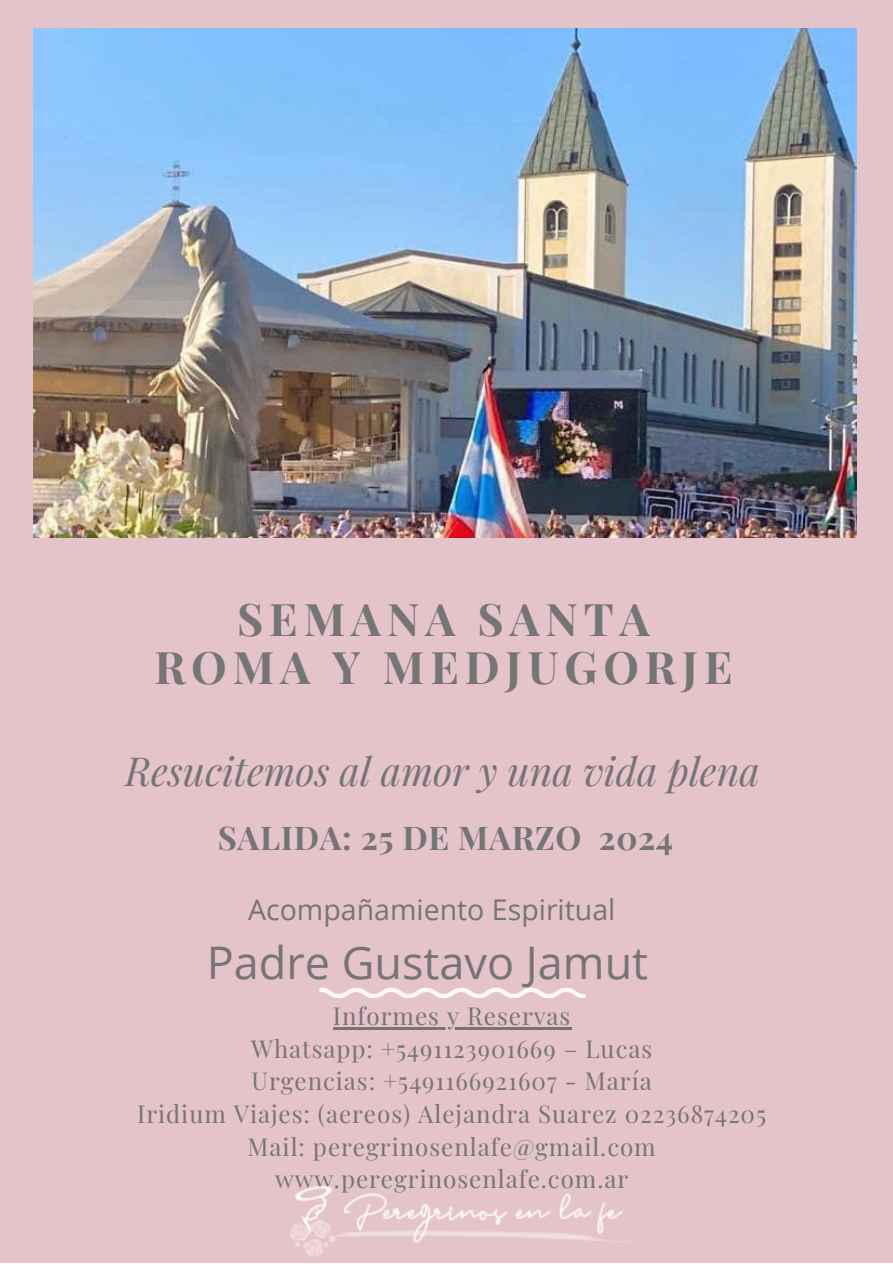
<style>
.page{position:relative;width:893px;height:1264px;background:#fff}
.page>*{position:absolute;margin:0;border:0;box-sizing:border-box;transform-origin:0 0}
.t1{font:700 45px/48.3px "Playfair Display";letter-spacing:.13em;color:#757575;text-align:center}
.t2{font:45px "Open Sans";color:#757575}
.t3{font:italic 39.15px "Playfair Display";color:#757575}
.t4{font:700 32.7px "Playfair Display";letter-spacing:.02em;color:#757575}
.t5{font:28.5px "Open Sans";color:#757575}
.t6{font:24.15px/32.5px "Playfair Display";letter-spacing:.04em;color:#757575;text-align:center}
</style>
<div class="page">
<div style="left:0;top:0;width:892px;height:1262px;background:#e4c3ca"></div>
<svg style="left:319px;top:987px;width:267px;height:11px"></svg>
<img style="left:33px;top:28px;width:823px;height:509px">
<hr style="left:333px;top:1027px;width:238px;height:2px;background:#757575">
<img style="left:290px;top:1185px;width:341px;height:71px">
<h1 class="t1" style="left:154px;top:593px;width:580px">SEMANA SANTA<br>ROMA Y MEDJUGORJE</h1>
<h2 class="t3" style="left:125px;top:743px;width:636px">Resucitemos al amor y una vida plena</h2>
<h3 class="t4" style="left:218px;top:814px;width:457px">SALIDA: 25 DE MARZO 2024</h3>
<p class="t5" style="left:248px;top:889px;width:369px">Acompañamiento Espiritual</p>
<h1 class="t2" style="left:207px;top:930px;width:443px">Padre Gustavo Jamut</h1>
<p class="t6" style="left:137px;top:998px;width:630px">Informes y Reservas<br>Whatsapp: +5491123901669 – Lucas<br>Urgencias: +5491166921607 - María<br>Iridium Viajes: (aereos) Alejandra Suarez 02236874205<br>Mail: peregrinosenlafe@gmail.com www.peregrinosenlafe.com.ar</p>
</div>
